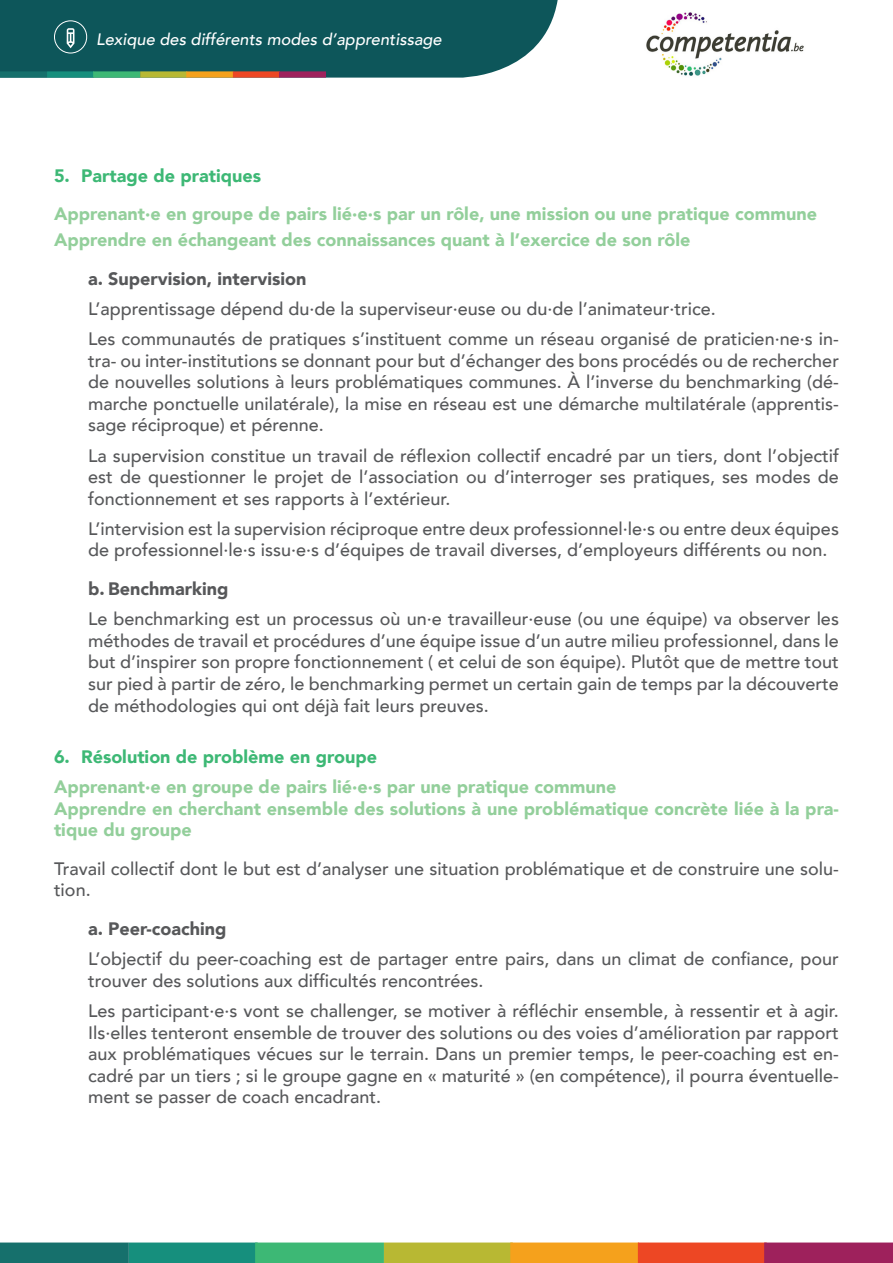
<style>
.page{position:relative;width:893px;height:1263px;background:#fff}
.page>*{position:absolute;margin:0;border:0;box-sizing:border-box;transform-origin:0 0}
.t1{font:500 18px/21.6px "Avenir";color:#57585a;text-align:justify}
.t2{font:900 18px/21.6px "Avenir";color:#93cf9b}
.t3{font:900 18px "Avenir";color:#57585a}
.t4{font:900 18px "Avenir";color:#3db875}
.t5{font:italic 500 16.5px "Avenir";color:#fff}
</style>
<div class="page">
<img style="left:646px;top:12px;width:158px;height:64px">
<div style="left:129px;top:1242px;width:129px;height:21px;background:#168f7d"></div>
<div style="left:255px;top:1242px;width:129px;height:21px;background:#3db875"></div>
<div style="left:384px;top:1242px;width:129px;height:21px;background:#b8b833"></div>
<div style="left:510px;top:1242px;width:129px;height:21px;background:#f5a11c"></div>
<div style="left:638px;top:1242px;width:129px;height:21px;background:#ed4724"></div>
<div style="left:764px;top:1242px;width:129px;height:21px;background:#9e215c"></div>
<div style="left:0;top:1242px;width:129px;height:21px;background:#16706c"></div>
<svg style="left:0;top:0;width:558px;height:78px;background:#1e6061"></svg>
<p class="t5" style="left:96px;top:30px;width:347px">Lexique des différents modes d’apprentissage</p>
<p class="t4" style="left:54px;top:160px;width:209px">5. Partage de pratiques</p>
<p class="t2" style="left:54px;top:203px;width:765px">Apprenant·e en groupe de pairs lié·e·s par un rôle, une mission ou une pratique commune</p>
<p class="t2" style="left:54px;top:229px;width:638px">Apprendre en échangeant des connaissances quant à l’exercice de son rôle</p>
<p class="t3" style="left:88px;top:263px;width:220px">a. Supervision, intervision</p>
<p class="t1" style="left:88px;top:297px;width:629px">L’apprentissage dépend du·de la superviseur·euse ou du·de l’animateur·trice.</p>
<p class="t1" style="left:88px;top:327px;width:752px">Les communautés de pratiques s’instituent comme un réseau organisé de praticien·ne·s in&shy;tra- ou inter-institutions se donnant pour but d’échanger des bons procédés ou de rechercher de nouvelles solutions à leurs problématiques communes. À l’inverse du benchmarking (dé&shy;marche ponctuelle unilatérale), la mise en réseau est une démarche multilatérale (apprentis&shy;sage réciproque) et pérenne.</p>
<p class="t1" style="left:88px;top:443px;width:752px">La supervision constitue un travail de réflexion collectif encadré par un tiers, dont l’objectif est de questionner le projet de l’association ou d’interroger ses pratiques, ses modes de fonctionnement et ses rapports à l’extérieur.</p>
<p class="t1" style="left:88px;top:517px;width:752px">L’intervision est la supervision réciproque entre deux professionnel·le·s ou entre deux équipes de professionnel·le·s issu·e·s d’équipes de travail diverses, d’employeurs différents ou non.</p>
<p class="t3" style="left:88px;top:573px;width:142px">b. Benchmarking</p>
<p class="t1" style="left:88px;top:607px;width:752px">Le benchmarking est un processus où un·e travailleur·euse (ou une équipe) va observer les méthodes de travail et procédures d’une équipe issue d’un autre milieu professionnel, dans le but d’inspirer son propre fonctionnement ( et celui de son équipe). Plutôt que de mettre tout sur pied à partir de zéro, le benchmarking permet un certain gain de temps par la découverte de méthodologies qui ont déjà fait leurs preuves.</p>
<p class="t4" style="left:54px;top:741px;width:325px">6. Résolution de problème en groupe</p>
<p class="t2" style="left:54px;top:775px;width:564px">Apprenant·e en groupe de pairs lié·e·s par une pratique commune</p>
<p class="t2" style="left:54px;top:797px;width:786px">Apprendre en cherchant ensemble des solutions à une problématique concrète liée à la pra&shy;tique du groupe</p>
<p class="t1" style="left:54px;top:857px;width:786px">Travail collectif dont le but est d’analyser une situation problématique et de construire une solu&shy;tion.</p>
<p class="t3" style="left:88px;top:913px;width:140px">a. Peer-coaching</p>
<p class="t1" style="left:88px;top:947px;width:752px">L’objectif du peer-coaching est de partager entre pairs, dans un climat de confiance, pour trouver des solutions aux difficultés rencontrées.</p>
<p class="t1" style="left:88px;top:999px;width:752px">Les participant·e·s vont se challenger, se motiver à réfléchir ensemble, à ressentir et à agir.<br>Ils·elles tenteront ensemble de trouver des solutions ou des voies d’amélioration par rapport aux problématiques vécues sur le terrain. Dans un premier temps, le peer-coaching est en&shy;cadré par un tiers ; si le groupe gagne en « maturité » (en compétence), il pourra éventuelle&shy;ment se passer de coach encadrant.</p>
</div>
